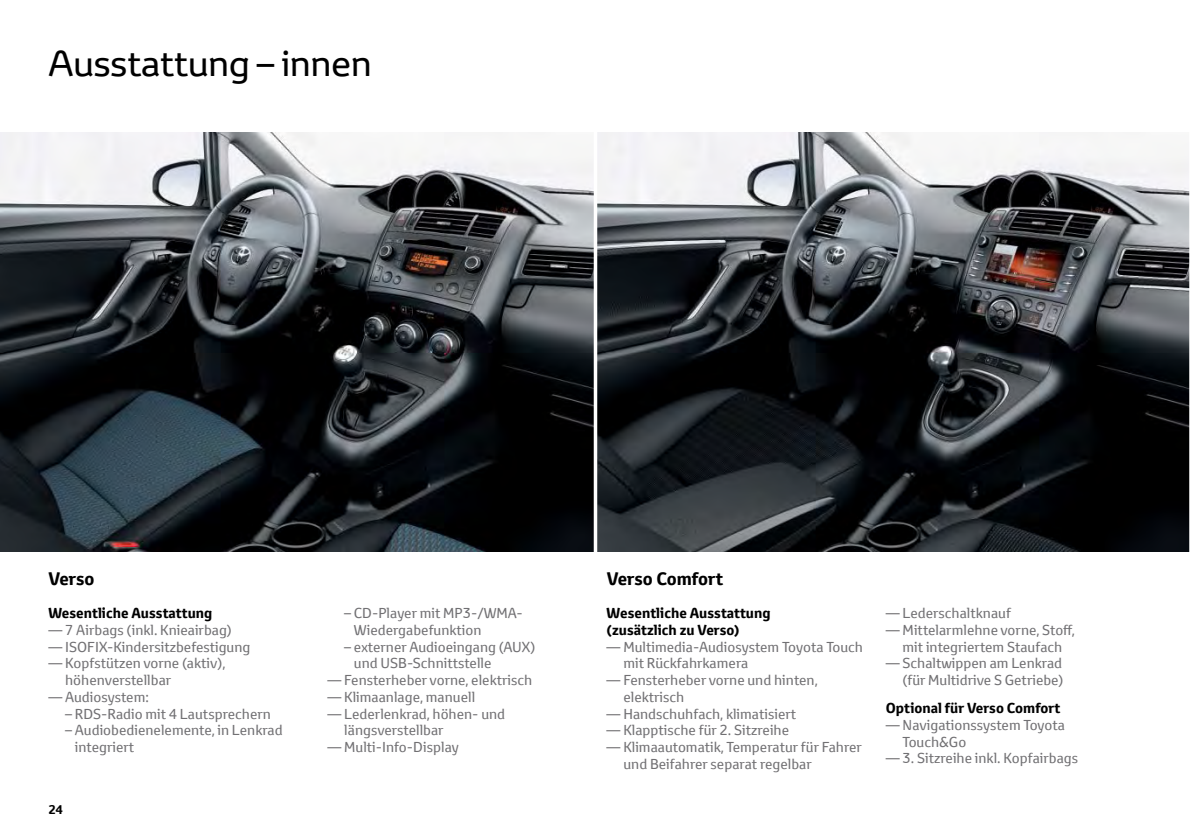
<style>
.page{position:relative;width:1191px;height:834px;background:#fff}
.page>*{position:absolute;margin:0;border:0;box-sizing:border-box;transform-origin:0 0}
.t1{font:35px "Toyota Display";color:#000}
.t2{font:700 17.5px "Toyota Text";color:#000}
.t3{font:14px/16.8px "Toyota Text";color:#717073}
.t4{font:700 14px/16.8px "Toyota Text";color:#000}
.t5{font:700 12.25px "Toyota Text";color:#000}
</style>
<div class="page">
<img style="left:0;top:132px;width:1189px;height:419px">
<hr style="left:594px;top:130px;width:3px;height:423px;background:#fff">
<h1 class="t1" style="left:48px;top:40px;width:325px">Ausstattung – innen</h1>
<p class="t2" style="left:48px;top:566px;width:48px">Verso</p>
<p class="t2" style="left:606px;top:566px;width:118px">Verso Comfort</p>
<p class="t4" style="left:48px;top:604px;width:165px">Wesentliche Ausstattung</p>
<p class="t3" style="left:48px;top:621px;width:185px">— 7 Airbags (inkl. Knieairbag)</p>
<p class="t3" style="left:48px;top:637px;width:204px">— ISOFIX-Kindersitzbefestigung</p>
<p class="t3" style="left:65px;top:654px;width:162px;text-indent:-17px">— Kopfstützen vorne (aktiv), höhenverstellbar</p>
<p class="t3" style="left:48px;top:688px;width:102px">— Audiosystem:</p>
<p class="t3" style="left:65px;top:704px;width:207px">– RDS-Radio mit 4 Lautsprechern</p>
<p class="t3" style="left:75px;top:721px;width:209px;text-indent:-10px">– Audiobedienelemente, in Lenkrad integriert</p>
<p class="t5" style="left:48px;top:800px;width:16px">24</p>
<p class="t3" style="left:354px;top:604px;width:170px;text-indent:-10px">– CD-Player mit MP3-/WMA-<br>Wiedergabefunktion</p>
<p class="t3" style="left:354px;top:637px;width:183px;text-indent:-10px">– externer Audioeingang (AUX) und USB-Schnittstelle</p>
<p class="t3" style="left:327px;top:671px;width:206px">— Fensterheber vorne, elektrisch</p>
<p class="t3" style="left:327px;top:688px;width:149px">— Klimaanlage, manuell</p>
<p class="t3" style="left:344px;top:704px;width:162px;text-indent:-17px">— Lederlenkrad, höhen- und längsverstellbar</p>
<p class="t3" style="left:327px;top:738px;width:133px">— Multi-Info-Display</p>
<p class="t4" style="left:606px;top:604px;width:165px">Wesentliche Ausstattung (zusätzlich zu Verso)</p>
<p class="t3" style="left:623px;top:637px;width:241px;text-indent:-17px">— Multimedia-Audiosystem Toyota Touch mit Rückfahrkamera</p>
<p class="t3" style="left:623px;top:671px;width:196px;text-indent:-17px">— Fensterheber vorne und hinten, elektrisch</p>
<p class="t3" style="left:606px;top:704px;width:191px">— Handschuhfach, klimatisiert</p>
<p class="t3" style="left:606px;top:721px;width:184px">— Klapptische für 2. Sitzreihe</p>
<p class="t3" style="left:623px;top:738px;width:240px;text-indent:-17px">— Klimaautomatik, Temperatur für Fahrer und Beifahrer separat regelbar</p>
<p class="t3" style="left:885px;top:604px;width:127px">— Lederschaltknauf</p>
<p class="t3" style="left:885px;top:621px;width:190px;text-align:center">— Mittelarmlehne vorne, Stoff, mit integriertem Staufach</p>
<p class="t3" style="left:885px;top:654px;width:179px;text-align:right">— Schaltwippen am Lenkrad (für Multidrive S Getriebe)</p>
<p class="t4" style="left:885px;top:699px;width:176px">Optional für Verso Comfort</p>
<p class="t3" style="left:902px;top:716px;width:164px;text-indent:-17px">— Navigationssystem Toyota<br>Touch&amp;Go</p>
<p class="t3" style="left:885px;top:749px;width:194px">— 3. Sitzreihe inkl. Kopfairbags</p>
</div>
